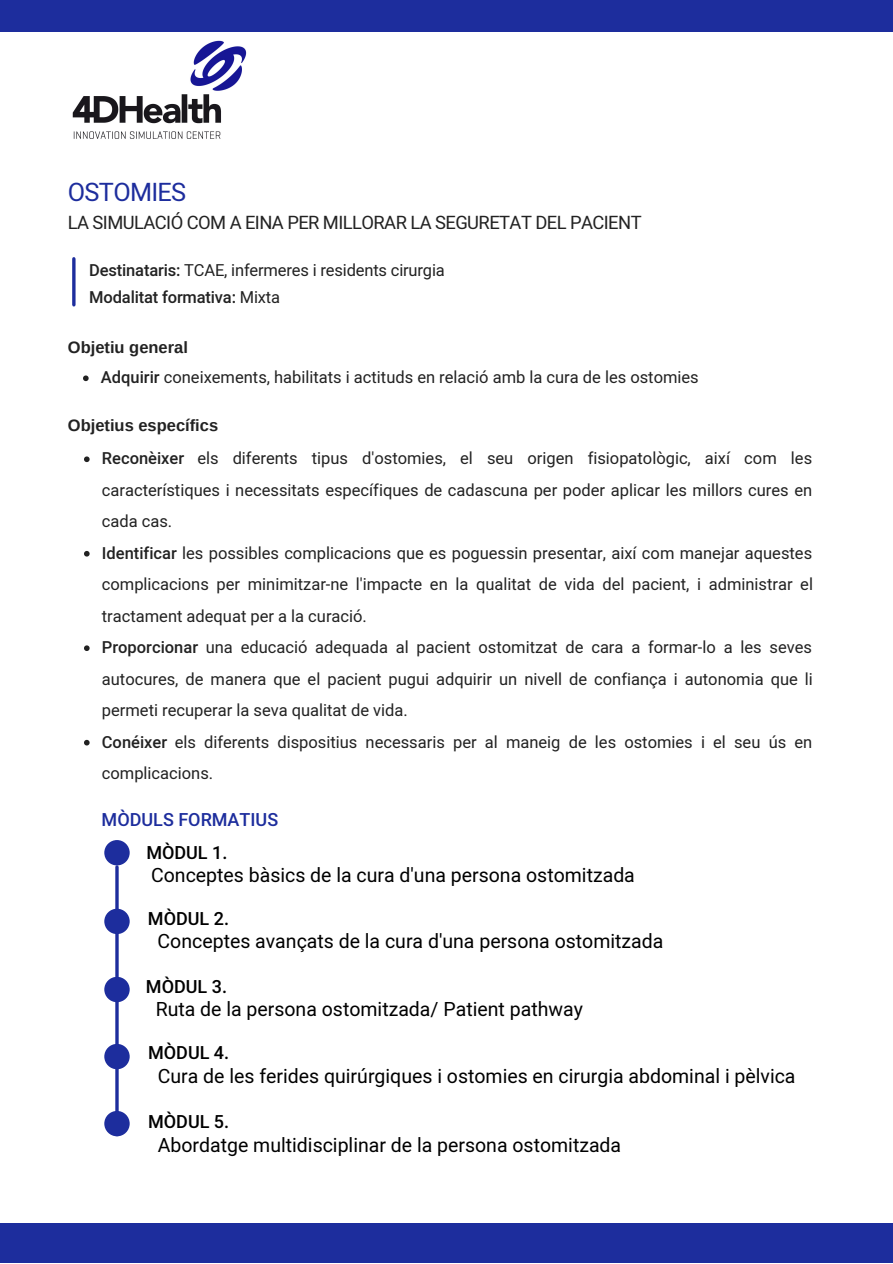
<style>
.page{position:relative;width:893px;height:1264px;background:#fff}
.page>*{position:absolute;margin:0;border:0;box-sizing:border-box;transform-origin:0 0}
.t1{font:25.2px "Mardoto";letter-spacing:-.025em;color:#1d2d9d}
.t2{font:19.5px "Mardoto";color:#000}
.t3{font:18.3px "Mardoto";letter-spacing:-.03em;color:#222}
.t4{font:500 18px "Mardoto";color:#000}
.t5{font:500 18px "Mardoto";color:#1d2d9d}
.t6{font:16.5px/31.5px "Mardoto";color:#222}
.t7{font:700 16.5px "Arimo";color:#222}
.s1{font-weight:500}
</style>
<div class="page">
<img style="left:72px;top:41px;width:174px;height:98px">
<div style="left:0;top:0;width:892px;height:32px;background:#1d2d9d"></div>
<svg style="left:115px;top:867px;width:4px;height:243px"></svg>
<div style="left:104px;top:840px;width:26px;height:25px;background:#1d2d9d;border-radius:50%"></div>
<svg style="left:83px;top:375px;width:6px;height:6px"></svg>
<svg style="left:84px;top:456px;width:6px;height:6px"></svg>
<svg style="left:84px;top:551px;width:6px;height:5px"></svg>
<svg style="left:84px;top:645px;width:6px;height:6px"></svg>
<svg style="left:84px;top:740px;width:6px;height:5px"></svg>
<div style="left:104px;top:908px;width:26px;height:26px;background:#1d2d9d;border-radius:50%"></div>
<div style="left:104px;top:976px;width:26px;height:26px;background:#1d2d9d;border-radius:50%"></div>
<div style="left:104px;top:1043px;width:26px;height:26px;background:#1d2d9d;border-radius:50%"></div>
<div style="left:104px;top:1110px;width:26px;height:26px;background:#1d2d9d;border-radius:50%"></div>
<div style="left:0;top:1223px;width:892px;height:39px;background:#1d2d9d"></div>
<svg style="left:72px;top:259px;width:4px;height:46px"></svg>
<h1 class="t1" style="left:68px;top:178px;width:120px">OSTOMIES</h1>
<p class="t3" style="left:68px;top:212px;width:575px">LA SIMULACIÓ COM A EINA PER MILLORAR LA SEGURETAT DEL PACIENT</p>
<p class="t6" style="left:89px;top:256px;width:357px;line-height:27px"><span class="s1">Destinataris:</span> TCAE, infermeres i residents cirurgia<br><span class="s1">Modalitat formativa:</span> Mixta</p>
<p class="t7" style="left:68px;top:338px;width:121px">Objetiu general</p>
<p class="t6" style="left:101px;top:362px;width:599px"><span class="s1">Adquirir</span> coneixements, habilitats i actituds en relació amb la cura de les ostomies</p>
<p class="t7" style="left:68px;top:416px;width:152px">Objetius específics</p>
<p class="t6" style="left:102px;top:443px;width:712px"><span class="s1">Reconèixer</span> els diferents tipus d'ostomies, el seu origen fisiopatològic, així com les característiques i necessitats específiques de cadascuna per poder aplicar les millors cures en cada cas.<br><span class="s1">Identificar</span> les possibles complicacions que es poguessin presentar, així com manejar aquestes complicacions per minimitzar-ne l'impacte en la qualitat de vida del pacient, i administrar el tractament adequat per a la curació.<br><span class="s1">Proporcionar</span> una educació adequada al pacient ostomitzat de cara a formar-lo a les seves autocures, de manera que el pacient pugui adquirir un nivell de confiança i autonomia que li permeti recuperar la seva qualitat de vida.<br><span class="s1">Conéixer</span> els diferents dispositius necessaris per al maneig de les ostomies i el seu ús en complicacions.</p>
<p class="t5" style="left:102px;top:809px;width:178px">MÒDULS FORMATIUS</p>
<p class="t4" style="left:146px;top:842px;width:83px">MÒDUL 1.</p>
<p class="t2" style="left:151px;top:864px;width:485px">Conceptes bàsics de la cura d'una persona ostomitzada</p>
<p class="t4" style="left:148px;top:908px;width:83px">MÒDUL 2.</p>
<p class="t2" style="left:158px;top:930px;width:507px">Conceptes avançats de la cura d'una persona ostomitzada</p>
<p class="t4" style="left:146px;top:976px;width:83px">MÒDUL 3.</p>
<p class="t2" style="left:156px;top:998px;width:428px">Ruta de la persona ostomitzada/ Patient pathway</p>
<p class="t4" style="left:148px;top:1042px;width:83px">MÒDUL 4.</p>
<p class="t2" style="left:158px;top:1064px;width:639px">Cura de les ferides quirúrgiques i ostomies en cirurgia abdominal i pèlvica</p>
<p class="t4" style="left:148px;top:1111px;width:83px">MÒDUL 5.</p>
<p class="t2" style="left:158px;top:1133px;width:465px">Abordatge multidisciplinar de la persona ostomitzada</p>
</div>
